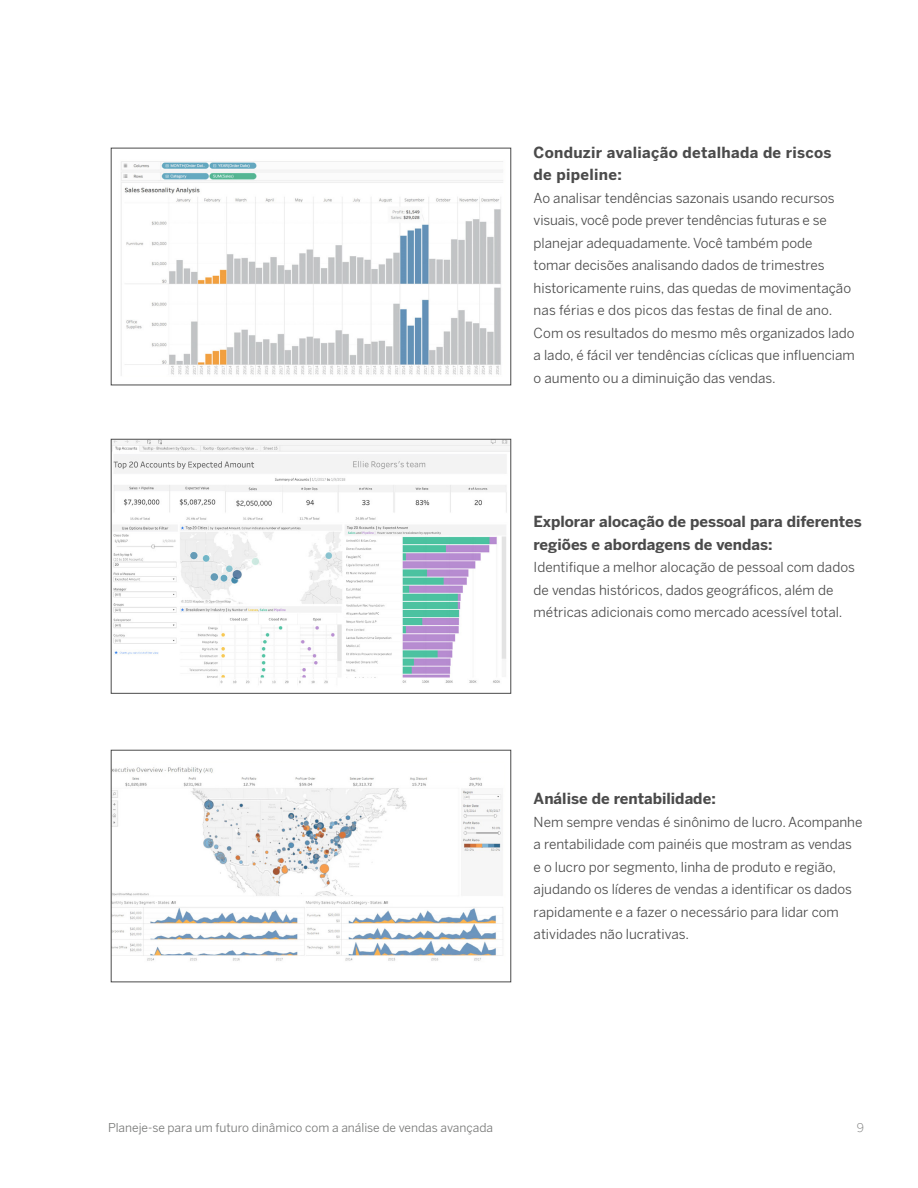
<style>
.page{position:relative;width:918px;height:1188px;background:#fff}
.page>*{position:absolute;margin:0;border:0;box-sizing:border-box;transform-origin:0 0}
.t1{font:700 15px/22.5px "Benton Sans";color:#4b4b4b}
.t2{font:700 15px/22.5px "Benton Sans";letter-spacing:.02em;color:#4b4b4b}
.t3{font:13.5px/22.5px "Benton Sans";color:#4b4b4b}
.t4{font:12px "Benton Sans";color:#777877}
.t5{font:300 12px "Benton Sans";color:#777877}
</style>
<div class="page">
<img style="left:121px;top:161px;width:382px;height:215px">
<div style="left:111px;top:148px;width:400px;height:237px;border:1px solid #4b4b4b"></div>
<img style="left:113px;top:441px;width:396px;height:243px">
<div style="left:111px;top:439px;width:400px;height:255px;border:1px solid #4b4b4b"></div>
<img style="left:113px;top:767px;width:390px;height:194px">
<div style="left:111px;top:750px;width:400px;height:232px;border:1px solid #4b4b4b"></div>
<p class="t2" style="left:534px;top:141px;width:299px">Conduzir avaliação detalhada de riscos de pipeline:</p>
<p class="t3" style="left:534px;top:187px;width:323px">Ao analisar tendências sazonais usando recursos visuais, você pode prever tendências futuras e se planejar adequadamente. Você também pode<br>tomar decisões analisando dados de trimestres historicamente ruins, das quedas de movimentação nas férias e dos picos das festas de final de ano.<br>Com os resultados do mesmo mês organizados lado a lado, é fácil ver tendências cíclicas que influenciam o aumento ou a diminuição das vendas.</p>
<p class="t1" style="left:534px;top:511px;width:330px">Explorar alocação de pessoal para diferentes regiões e abordagens de vendas:</p>
<p class="t3" style="left:534px;top:556px;width:323px">Identifique a melhor alocação de pessoal com dados de vendas históricos, dados geográficos, além de métricas adicionais como mercado acessível total.</p>
<p class="t1" style="left:534px;top:788px;width:184px">Análise de rentabilidade:</p>
<p class="t3" style="left:534px;top:811px;width:330px">Nem sempre vendas é sinônimo de lucro. Acompanhe a rentabilidade com painéis que mostram as vendas e o lucro por segmento, linha de produto e região, ajudando os líderes de vendas a identificar os dados rapidamente e a fazer o necessário para lidar com atividades não lucrativas.</p>
<p class="t4" style="left:108px;top:1121px;width:387px">Planeje-se para um futuro dinâmico com a análise de vendas avançada</p>
<p class="t5" style="left:857px;top:1121px;width:9px">9</p>
</div>
